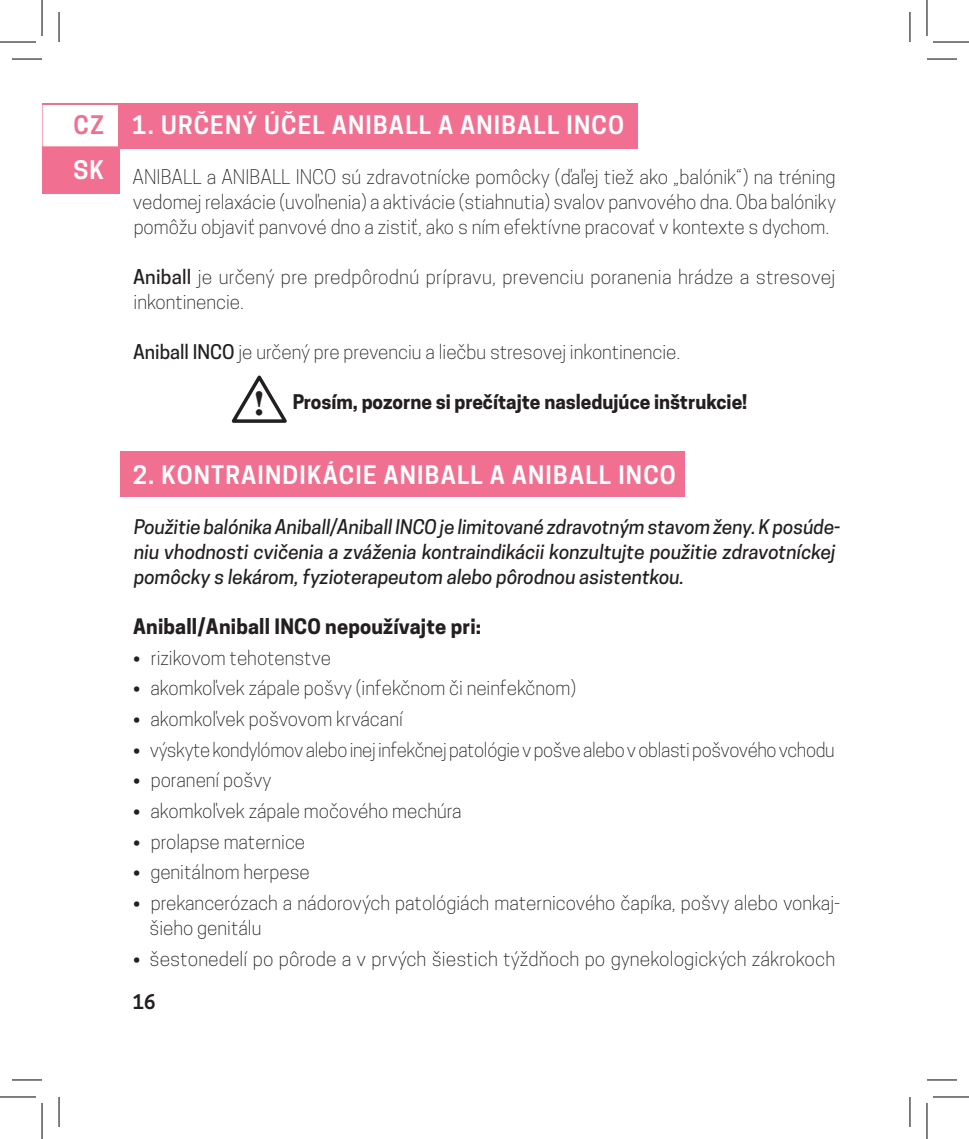
<style>
.page{position:relative;width:969px;height:1139px;background:#fff}
.page>*{position:absolute;margin:0;border:0;box-sizing:border-box;transform-origin:0 0}
.t1{font:700 34px "Georgia";color:#231f20}
.t2{font:600 24px "Cooper Hewitt";letter-spacing:.05em;color:#fff}
.t3{font:600 24px "Cooper Hewitt";color:#f17091}
.t4{font:700 20px "Cooper Hewitt";letter-spacing:.01em;color:#231f20}
.t5{font:300 19px/25px "Cooper Hewitt";color:#231f20}
.t6{font:italic 500 19px/25px "Cooper Hewitt";color:#231f20}
.t7{font:700 19px "Cooper Hewitt";color:#231f20}
.t8{font:600 19px "Cooper Hewitt";color:#231f20}
.s1{font-weight:500}
.s2{font-family:"PT Sans";font-weight:400}
</style>
<div class="page">
<div style="left:120px;top:452px;width:565px;height:45px;background:#f17091"></div>
<div style="left:120px;top:103px;width:517px;height:45px;background:#f17091"></div>
<svg style="left:231px;top:375px;width:56px;height:48px"></svg>
<svg style="left:42px;top:103px;width:78px;height:45px"></svg>
<div style="left:42px;top:148px;width:78px;height:46px;background:#f17091"></div>
<hr style="left:12px;top:59px;width:30px;height:1px;background:#000">
<hr style="left:926px;top:59px;width:30px;height:1px;background:#000">
<hr style="left:12px;top:1079px;width:30px;height:1px;background:#000">
<hr style="left:926px;top:1079px;width:30px;height:1px;background:#000">
<hr style="left:59px;top:12px;width:1px;height:30px;background:#000">
<hr style="left:59px;top:1096px;width:1px;height:30px;background:#000">
<hr style="left:909px;top:12px;width:1px;height:30px;background:#000">
<hr style="left:909px;top:1096px;width:1px;height:30px;background:#000">
<hr style="left:0;top:42px;width:36px;height:1px;background:#000">
<hr style="left:932px;top:42px;width:36px;height:1px;background:#000">
<hr style="left:0;top:1096px;width:36px;height:1px;background:#000">
<hr style="left:932px;top:1096px;width:36px;height:1px;background:#000">
<hr style="left:42px;top:0;width:1px;height:36px;background:#000">
<hr style="left:42px;top:1102px;width:1px;height:36px;background:#000">
<hr style="left:926px;top:0;width:1px;height:36px;background:#000">
<hr style="left:926px;top:1102px;width:1px;height:36px;background:#000">
<p class="t3" style="left:73px;top:111px;width:32px">CZ</p>
<p class="t2" style="left:73px;top:156px;width:32px">SK</p>
<p class="t2" style="left:132px;top:111px;width:493px">1. URČENÝ ÚČEL ANIBALL A ANIBALL INCO</p>
<p class="t5" style="left:132px;top:164px;width:704px;text-align:justify">ANIBALL a ANIBALL INCO sú zdravotnícke pomôcky (ďaľej tiež ako „balónik“) na tréning vedomej relaxácie (uvoľnenia) a aktivácie (stiahnutia) svalov panvového dna. Oba balóniky pomôžu objaviť panvové dno a zistiť, ako s ním efektívne pracovať v kontexte s dychom.</p>
<p class="t5" style="left:133px;top:264px;width:703px"><span class="s1">Aniball</span> je určený pre predpôrodnú prípravu, prevenciu poranenia hrádze a stresovej inkontinencie.</p>
<p class="t5" style="left:133px;top:339px;width:548px"><span class="s1">Aniball INCO</span> je určený pre prevenciu a liečbu stresovej inkontinencie.</p>
<p class="t7" style="left:293px;top:390px;width:456px">Prosím, pozorne si prečítajte nasledujúce inštrukcie!</p>
<h1 class="t1" style="left:253px;top:377px;width:14px">!</h1>
<p class="t2" style="left:133px;top:461px;width:544px">2. KONTRAINDIKÁCIE ANIBALL A ANIBALL INCO</p>
<p class="t6" style="left:134px;top:514px;width:708px">Použitie balónika Aniball/Aniball INCO je limitované zdravotným stavom ženy. K posúde&shy;niu vhodnosti cvičenia a zváženia kontraindikácii konzultujte použitie zdravotníckej pomôcky s lekárom, fyzioterapeutom alebo pôrodnou asistentkou.</p>
<p class="t4" style="left:133px;top:614px;width:349px">Aniball/Aniball INCO nepoužívajte pri:</p>
<p class="t5" style="left:133px;top:645px;width:200px"><span class="s2">•</span> rizikovom tehotenstve</p>
<p class="t5" style="left:133px;top:675px;width:445px"><span class="s2">•</span> akomkoľvek zápale pošvy (infekčnom či neinfekčnom)</p>
<p class="t5" style="left:133px;top:706px;width:272px"><span class="s2">•</span> akomkoľvek pošvovom krvácaní</p>
<p class="t5" style="left:133px;top:737px;width:703px"><span class="s2">•</span> výskyte kondylómov alebo inej infekčnej patológie v pošve alebo v oblasti pošvového vchodu</p>
<p class="t5" style="left:133px;top:767px;width:140px"><span class="s2">•</span> poranení pošvy</p>
<p class="t5" style="left:133px;top:798px;width:331px"><span class="s2">•</span> akomkoľvek zápale močového mechúra</p>
<p class="t5" style="left:133px;top:829px;width:174px"><span class="s2">•</span> prolapse maternice</p>
<p class="t5" style="left:133px;top:859px;width:179px"><span class="s2">•</span> genitálnom herpese</p>
<p class="t5" style="left:149px;top:890px;width:692px;text-indent:-17px"><span class="s2">•</span> prekancerózach a nádorových patológiách maternicového čapíka, pošvy alebo vonkaj&shy;šieho genitálu</p>
<p class="t5" style="left:133px;top:946px;width:704px"><span class="s2">•</span> šestonedelí po pôrode a v prvých šiestich týždňoch po gynekologických zákrokoch</p>
<p class="t8" style="left:133px;top:990px;width:24px">16</p>
</div>
